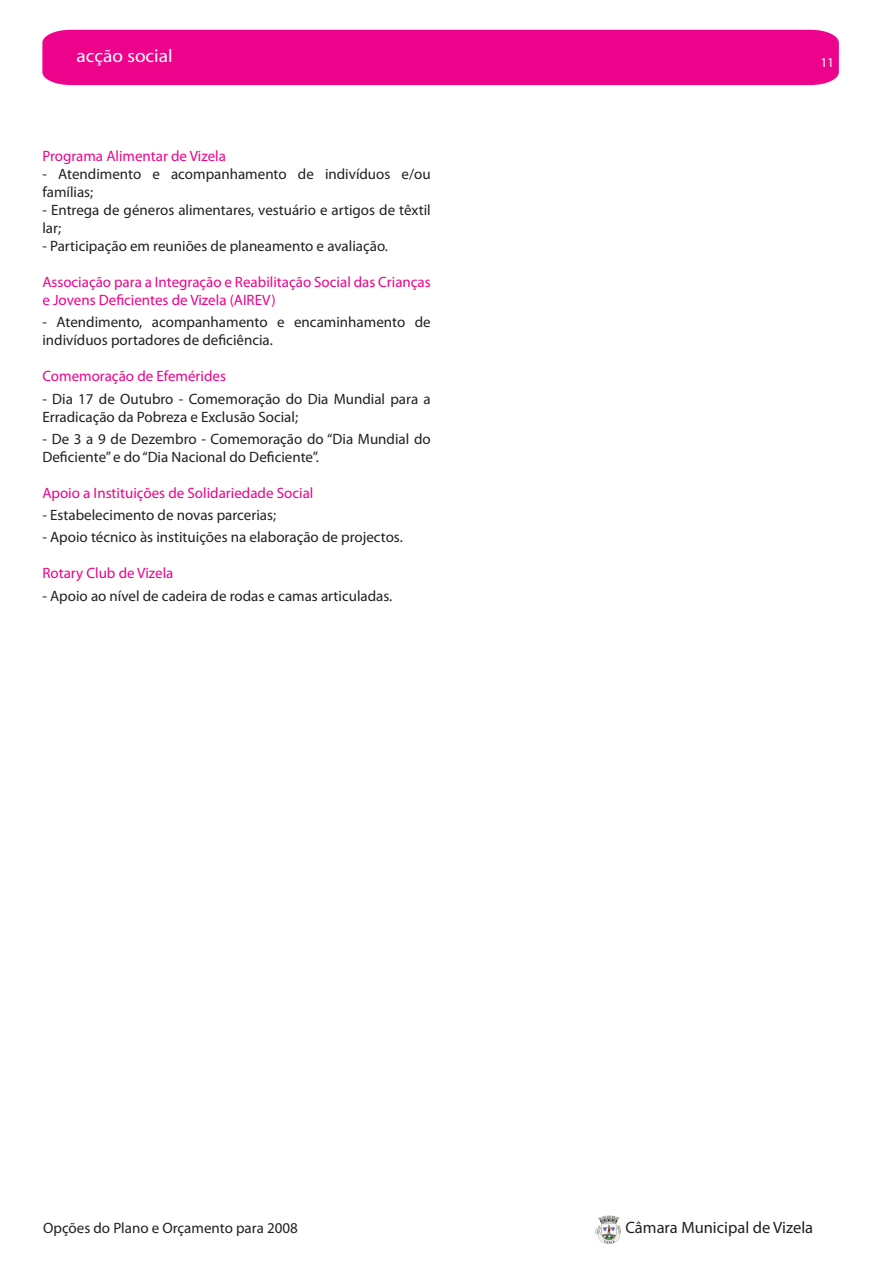
<style>
.page{position:relative;width:893px;height:1263px;background:#fff}
.page>*{position:absolute;margin:0;border:0;box-sizing:border-box;transform-origin:0 0}
.t1{font:22.5px "Myriad Pro";color:#fff;scale:.89 1}
.t2{font:18.45px "Myriad";color:#fff;scale:1.05 1}
.t3{font:16.5px "Myriad Pro";color:#231f20}
.t4{font:15px/18px "Myriad Pro";color:#231f20}
.t5{font:15px/18px "Myriad Pro";color:#ed028c}
.t6{font:13.5px "Myriad Pro";color:#fff}
.s1{font-family:"Myriad Pro";font-size:22.5px}
</style>
<div class="page">
<img style="left:595px;top:1215px;width:26px;height:28px">
<div style="left:42px;top:30px;width:797px;height:55px;background:#ed028c"></div>
<p class="t2" style="left:63px;top:47px;width:106px"><span class="s1">in</span>acção social</p>
<h1 class="t1" style="left:84px;top:45px;width:15px">tr</h1>
<p class="t5" style="left:42px;top:147px;width:185px">Programa Alimentar de Vizela</p>
<p class="t4" style="left:42px;top:165px;width:390px">- Atendimento e acompanhamento de indivíduos e/ou famílias;</p>
<p class="t4" style="left:42px;top:201px;width:390px">- Entrega de géneros alimentares, vestuário e artigos de têxtil lar;</p>
<p class="t4" style="left:42px;top:237px;width:347px">- Participação em reuniões de planeamento e avaliação.</p>
<p class="t5" style="left:42px;top:273px;width:390px">Associação para a Integração e Reabilitação Social das Crianças e Jovens Deficientes de Vizela (AIREV)</p>
<p class="t4" style="left:42px;top:313px;width:390px">- Atendimento, acompanhamento e encaminhamento de indivíduos portadores de deficiência.</p>
<p class="t5" style="left:42px;top:367px;width:185px">Comemoração de Efemérides</p>
<p class="t4" style="left:42px;top:389px;width:390px">- Dia 17 de Outubro - Comemoração do Dia Mundial para a<br>Erradicação da Pobreza e Exclusão Social;</p>
<p class="t4" style="left:42px;top:430px;width:390px">- De 3 a 9 de Dezembro - Comemoração do “Dia Mundial do<br>Deficiente” e do “Dia Nacional do Deficiente”.</p>
<p class="t5" style="left:42px;top:484px;width:273px">Apoio a Instituições de Solidariedade Social</p>
<p class="t4" style="left:42px;top:506px;width:235px">- Estabelecimento de novas parcerias;</p>
<p class="t4" style="left:42px;top:528px;width:362px">- Apoio técnico às instituições na elaboração de projectos.</p>
<p class="t5" style="left:42px;top:564px;width:133px">Rotary Club de Vizela</p>
<p class="t4" style="left:42px;top:586px;width:351px">- Apoio ao nível de cadeira de rodas e camas articuladas.</p>
<p class="t6" style="left:820px;top:55px;width:15px">11</p>
<p class="t4" style="left:43px;top:1218px;width:256px">Opções do Plano e Orçamento para 2008</p>
<p class="t3" style="left:625px;top:1217px;width:189px">Câmara Municipal de Vizela</p>
</div>
